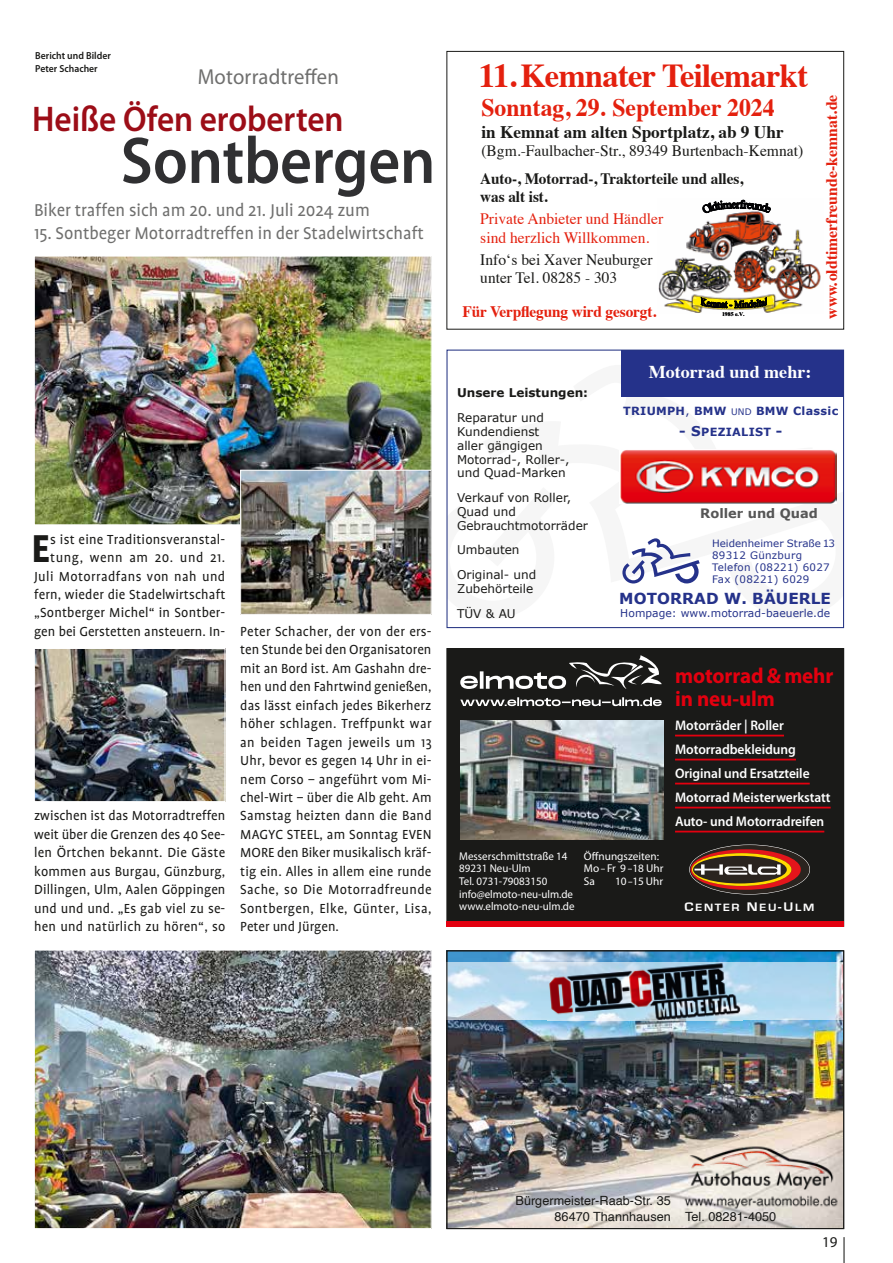
<style>
.page{position:relative;width:893px;height:1263px;background:#fff}
.page>*{position:absolute;margin:0;border:0;box-sizing:border-box;transform-origin:0 0}
.t1{font:600 66.45px "Myriad Pro";letter-spacing:-.005em;color:#303032;scale:.93 1}
.t2{font:700 44.4px "Profile";color:#1a1a18}
.t3{font:600 35.85px "Myriad Pro";letter-spacing:-.005em;color:#9c0d17;scale:.93 1}
.t4{font:700 33.45px "Times";letter-spacing:-.02em;color:#e4200e}
.t5{font:700 24.9px "Times";color:#e4200e;scale:.95 1}
.t6{font:21.75px "Myriad Pro";letter-spacing:.01em;color:#6f6f6e;scale:.95 1}
.t7{font:700 21.6px/23.4px "Myriad Pro";letter-spacing:-.005em;color:#e3000f}
.t8{font:19.5px "Profile";color:#6f6f6e}
.t9{font:700 18px "Times";color:#fff}
.t10{font:700 17.55px "Times";color:#1a1a18}
.t11{font:700 16.05px "Times";letter-spacing:-.005em;color:#e4200e}
.t12{font:700 16.05px "Times";letter-spacing:-.005em;color:#e4200e;scale:.96 1}
.t13{font:15.9px/18px "Times";color:#1a1a18}
.t14{font:15.9px/18.1px "Times";color:#e4200e}
.t15{font:700 15.9px/18.1px "Times";letter-spacing:-.005em;color:#1a1a18;scale:.96 1}
.t16{font:700 15.15px "Verdana";letter-spacing:.005em;color:#25328a}
.t17{font:15px/18.5px "Profile";letter-spacing:.01em;color:#1a1a18;text-align:justify}
.t18{font:15px "Myriad Pro";color:#1a1a18}
.t19{font:600 13.95px/24px "Myriad Pro";letter-spacing:-.005em;color:#fff}
.t20{font:700 13.05px "Verdana";color:#565656}
.t21{font:12.75px/15.5px "Helvetica";color:#1a1a18}
.t22{font:12px/13.8px "Verdana";color:#1a1a18}
.t23{font:700 12px "Verdana";color:#1a1a18}
.t24{font:11.25px/12.6px "Myriad Pro";color:#fff}
.t25{font:700 11.25px "Verdana";letter-spacing:.025em;color:#25328a}
.t26{font:700 10.95px "Eurostile";letter-spacing:.13em;color:#fff;scale:1.15 1}
.t27{font:10.8px "Verdana";letter-spacing:.005em;color:#25328a}
.t28{font:10.2px/11.9px "Verdana";letter-spacing:.03em;color:#25328a}
.t29{font:600 10.2px/13.5px "Myriad Pro";color:#1a1a18;scale:.95 1}
.t30{font:10.05px "Verdana";color:#25328a}
.t31{font:700 5.7px "Times New Roman";color:#020204}
.s1{font-weight:400}
.s2{font-weight:400;font-size:9px}
.s3{font-size:13.5px}
.s4{font-size:12.75px}
</style>
<div class="page">
<svg style="left:843px;top:1237px;width:1px;height:26px"></svg>
<img style="left:36px;top:258px;width:394px;height:265px">
<div style="left:34px;top:256px;width:398px;height:269px;border:1px solid #fff"></div>
<img style="left:36px;top:952px;width:394px;height:275px">
<div style="left:34px;top:950px;width:398px;height:279px;border:1px solid #fff"></div>
<img style="left:448px;top:952px;width:394px;height:275px">
<svg style="left:448px;top:963px;width:394px;height:57px"></svg>
<img style="left:676px;top:1142px;width:166px;height:71px">
<div style="left:446px;top:950px;width:398px;height:279px;border:1px solid #1a1a18"></div>
<img style="left:36px;top:650px;width:187px;height:150px">
<div style="left:34px;top:648px;width:191px;height:154px;border:1px solid #fff"></div>
<img style="left:242px;top:472px;width:188px;height:141px">
<div style="left:240px;top:470px;width:192px;height:145px;border:1px solid #fff"></div>
<div style="left:447px;top:648px;width:397px;height:278px;background:#1a1a18"></div>
<img style="left:460px;top:720px;width:203px;height:119px">
<hr style="left:675px;top:735px;width:109px;height:1px;background:#e3000f">
<hr style="left:675px;top:759px;width:121px;height:1px;background:#e3000f">
<hr style="left:675px;top:783px;width:135px;height:1px;background:#e3000f">
<hr style="left:675px;top:807px;width:156px;height:1px;background:#e3000f">
<hr style="left:675px;top:831px;width:149px;height:1px;background:#e3000f">
<svg style="left:460px;top:655px;width:202px;height:34px"></svg>
<svg style="left:460px;top:697px;width:202px;height:9px"></svg>
<div style="left:446px;top:921px;width:398px;height:6px;background:#e3000f"></div>
<div style="left:690px;top:845px;width:119px;height:49px;background:#2a241f;border-radius:50%"></div>
<svg style="left:690px;top:849px;width:111px;height:41px"></svg>
<img style="left:658px;top:199px;width:163px;height:114px">
<svg style="left:701px;top:291px;width:66px;height:17px"></svg>
<svg style="left:702px;top:200px;width:68px;height:15px"></svg>
<div style="left:446px;top:51px;width:398px;height:279px;border:1px solid #1a1a18"></div>
<svg style="left:622px;top:538px;width:78px;height:45px"></svg>
<div style="left:621px;top:350px;width:222px;height:47px;background:#25328a"></div>
<img style="left:620px;top:450px;width:216px;height:53px">
<div style="left:446px;top:350px;width:398px;height:278px;border:1px solid #253483"></div>
<p class="t29" style="left:35px;top:49px;width:81px">Bericht und Bilder<br>Peter Schacher</p>
<h3 class="t3" style="left:32px;top:99px;width:336px">Heiße Öfen eroberten</h3>
<h1 class="t1" style="left:121px;top:124px;width:340px">Sontbergen</h1>
<h3 class="t6" style="left:198px;top:64px;width:150px">Motorradtreffen</h3>
<h3 class="t8" style="left:34px;top:200px;width:337px">Biker traffen sich am 20. und 21. Juli 2024 zum</h3>
<h3 class="t8" style="left:34px;top:223px;width:391px">15. Sontbeger Motorradtreffen in der Stadelwirtschaft</h3>
<p class="t17" style="left:34px;top:530px;width:193px;text-align:right">s ist eine Traditionsveranstal&shy;tung, wenn am 20. und 21.<br>Juli Motorradfans von nah und fern, wieder die Stadelwirtschaft „Sontberger Michel“ in Sontber&shy;gen bei Gerstetten ansteuern. In-</p>
<h2 class="t2" style="left:31px;top:525px;width:21px">E</h2>
<p class="t17" style="left:34px;top:807px;width:193px">zwischen ist das Motorradtreffen weit über die Grenzen des 40 See&shy;len Örtchen bekannt. Die Gäste kommen aus Burgau, Günzburg, Dillingen, Ulm, Aalen Göppingen und und und. „Es gab viel zu se&shy;hen und natürlich zu hören“, so</p>
<p class="t17" style="left:240px;top:622px;width:193px">Peter Schacher, der von der ers&shy;ten Stunde bei den Organisatoren mit an Bord ist. Am Gashahn dre&shy;hen und den Fahrtwind genießen, das lässt einfach jedes Bikerherz höher schlagen. Treffpunkt war an beiden Tagen jeweils um 13<br>Uhr, bevor es gegen 14 Uhr in ei&shy;nem Corso – angeführt vom Mi&shy;chel-Wirt – über die Alb geht. Am Samstag heizten dann die Band MAGYC STEEL, am Sonntag EVEN MORE den Biker musikalisch kräf&shy;tig ein. Alles in allem eine runde Sache, so Die Motorradfreunde Sontbergen, Elke, Günter, Lisa, Peter und Jürgen.</p>
<h3 class="t4" style="left:479px;top:44px;width:331px">11. Kemnater Teilemarkt</h3>
<h3 class="t5" style="left:481px;top:84px;width:310px">Sonntag, 29. September 2024</h3>
<p class="t10" style="left:481px;top:115px;width:304px">in Kemnat am alten Sportplatz, ab 9 Uhr</p>
<p class="t13" style="left:481px;top:140px;width:323px">(Bgm.-Faulbacher-Str., 89349 Burtenbach-Kemnat)</p>
<p class="t15" style="left:480px;top:168px;width:275px">Auto-, Motorrad-, Traktorteile und alles, was alt ist.</p>
<p class="t14" style="left:480px;top:209px;width:184px">Private Anbieter und Händler sind herzlich Willkommen.</p>
<p class="t13" style="left:480px;top:249px;width:174px">Info‘s bei Xaver Neuburger unter Tel. 08285 - 303</p>
<p class="t12" style="left:463px;top:296px;width:203px">Für Verpflegung wird gesorgt.</p>
<p class="t31" style="left:722px;top:311px;width:24px">1985 e.V.</p>
<p class="t11" style="left:816px;top:319px;width:226px;rotate:-90deg">www.oldtimerfreunde-kemnat.de</p>
<p class="t23" style="left:457px;top:385px;width:132px">Unsere Leistungen:</p>
<p class="t22" style="left:457px;top:411px;width:114px">Reparatur und<br>Kundendienst<br>aller gängigen<br>Motorrad-, Roller-, und Quad-Marken</p>
<p class="t22" style="left:457px;top:491px;width:132px">Verkauf von Roller,<br>Quad und<br>Gebrauchtmotorräder</p>
<p class="t22" style="left:457px;top:538px;width:81px;line-height:24.8px">Umbauten<br>Original- und</p>
<p class="t22" style="left:457px;top:576px;width:78px;line-height:24.8px">Zubehörteile<br>TÜV &amp; AU</p>
<p class="t9" style="left:649px;top:355px;width:164px">Motorrad und mehr:</p>
<p class="t25" style="left:623px;top:404px;width:217px">TRIUMPH<span class="s1">,</span> BMW <span class="s2">UND</span> BMW Classic</p>
<p class="t25" style="left:679px;top:425px;width:104px"><span class="s3">- S</span>PEZIALIST <span class="s3">-</span></p>
<p class="t20" style="left:700px;top:505px;width:119px">Roller und Quad</p>
<p class="t30" style="left:712px;top:537px;width:125px">Heidenheimer Straße 13</p>
<p class="t28" style="left:712px;top:549px;width:119px">89312 Günzburg<br>Telefon (08221) 6027<br>Fax (08221) 6029</p>
<p class="t27" style="left:620px;top:606px;width:212px">Hompage: www.motorrad-baeuerle.de</p>
<p class="t16" style="left:619px;top:588px;width:213px">MOTORRAD W. BÄUERLE</p>
<h3 class="t7" style="left:675px;top:664px;width:160px">motorrad &amp; mehr in neu-ulm</h3>
<p class="t19" style="left:675px;top:714px;width:157px">Motorräder | Roller<br>Motorradbekleidung<br>Original und Ersatzteile<br>Motorrad Meisterwerkstatt<br>Auto- und Motorradreifen</p>
<p class="t24" style="left:459px;top:850px;width:117px">Messerschmittstraße 14<br>89231 Neu-Ulm<br>Tel. 0731-79083150 info@elmoto-neu-ulm.de www.elmoto-neu-ulm.de</p>
<p class="t24" style="left:584px;top:850px;width:81px">Öffnungszeiten:<br>Mo – Fr 9 –18 Uhr<br>Sa</p>
<p class="t24" style="left:615px;top:875px;width:50px">10 –15 Uhr</p>
<p class="t26" style="left:684px;top:901px;width:114px"><span class="s4">C</span>ENTER <span class="s4">N</span>EU<span class="s4">-U</span>LM</p>
<p class="t21" style="left:554px;top:1193px;width:223px;text-indent:-39px">Bürgermeister-Raab-Str. 35<br>86470 Thannhausen Tel. 08281-4050</p>
<p class="t18" style="left:822px;top:1234px;width:17px">19</p>
</div>
